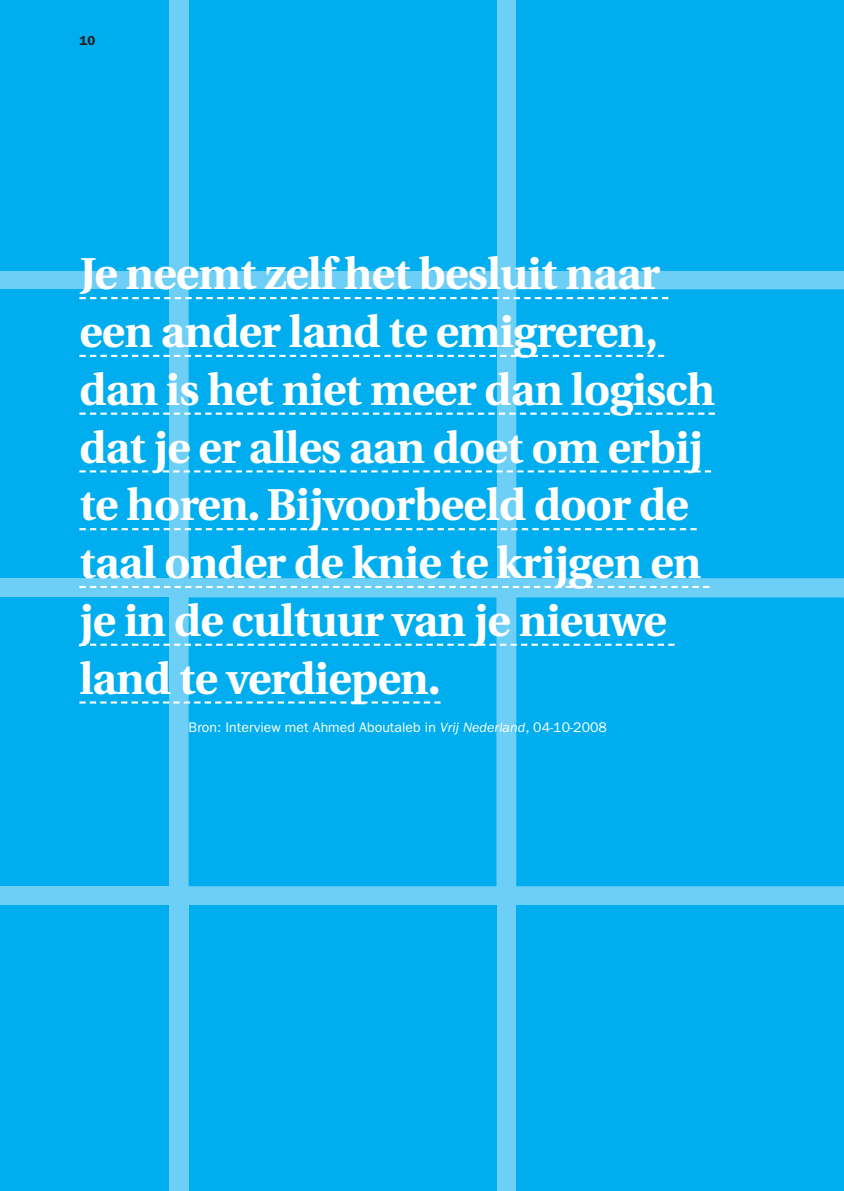
<style>
.page{position:relative;width:844px;height:1191px;background:#fff}
.page>*{position:absolute;margin:0;border:0;box-sizing:border-box;transform-origin:0 0}
.t1{font:700 44.62px/57.8px "Utopia";letter-spacing:-.015em;color:#fff}
.t2{font:14px "Franklin Gothic";letter-spacing:.005em;color:#fff}
.t3{font:600 13.12px "Franklin Gothic";color:#231f20}
.s1{font-style:italic}
</style>
<div class="page">
<div style="left:0;top:0;width:843px;height:1191px;background:#6dcff6"></div>
<div style="left:0;top:289px;width:169px;height:289px;background:#00aeef"></div>
<div style="left:0;top:0;width:169px;height:270px;background:#00aeef"></div>
<div style="left:0;top:597px;width:169px;height:289px;background:#00aeef"></div>
<div style="left:0;top:905px;width:169px;height:286px;background:#00aeef"></div>
<div style="left:188px;top:0;width:308px;height:270px;background:#00aeef"></div>
<div style="left:188px;top:905px;width:308px;height:286px;background:#00aeef"></div>
<div style="left:516px;top:0;width:327px;height:270px;background:#00aeef"></div>
<div style="left:516px;top:905px;width:327px;height:286px;background:#00aeef"></div>
<div style="left:188px;top:289px;width:655px;height:597px;background:#00aeef"></div>
<svg style="left:79px;top:297px;width:589px;height:2px"></svg>
<svg style="left:79px;top:355px;width:585px;height:2px"></svg>
<svg style="left:79px;top:412px;width:635px;height:3px"></svg>
<svg style="left:79px;top:470px;width:632px;height:2px"></svg>
<svg style="left:79px;top:528px;width:617px;height:2px"></svg>
<svg style="left:79px;top:586px;width:630px;height:2px"></svg>
<svg style="left:79px;top:643px;width:595px;height:3px;background:#70d1f5"></svg>
<svg style="left:79px;top:701px;width:361px;height:2px"></svg>
<p class="t3" style="left:79px;top:36px;width:17px">10</p>
<p class="t1" style="left:79px;top:249px;width:636px">Je neemt zelf het besluit naar een ander land te emigreren, dan is het niet meer dan logisch dat je er alles aan doet om erbij te horen. Bijvoorbeeld door de taal onder de knie te krijgen en je in de cultuur van je nieuwe land te verdiepen.</p>
<p class="t2" style="left:188px;top:722px;width:420px">Bron: Interview met Ahmed Aboutaleb in <span class="s1">Vrij Nederland</span>, 04-10-2008</p>
</div>
